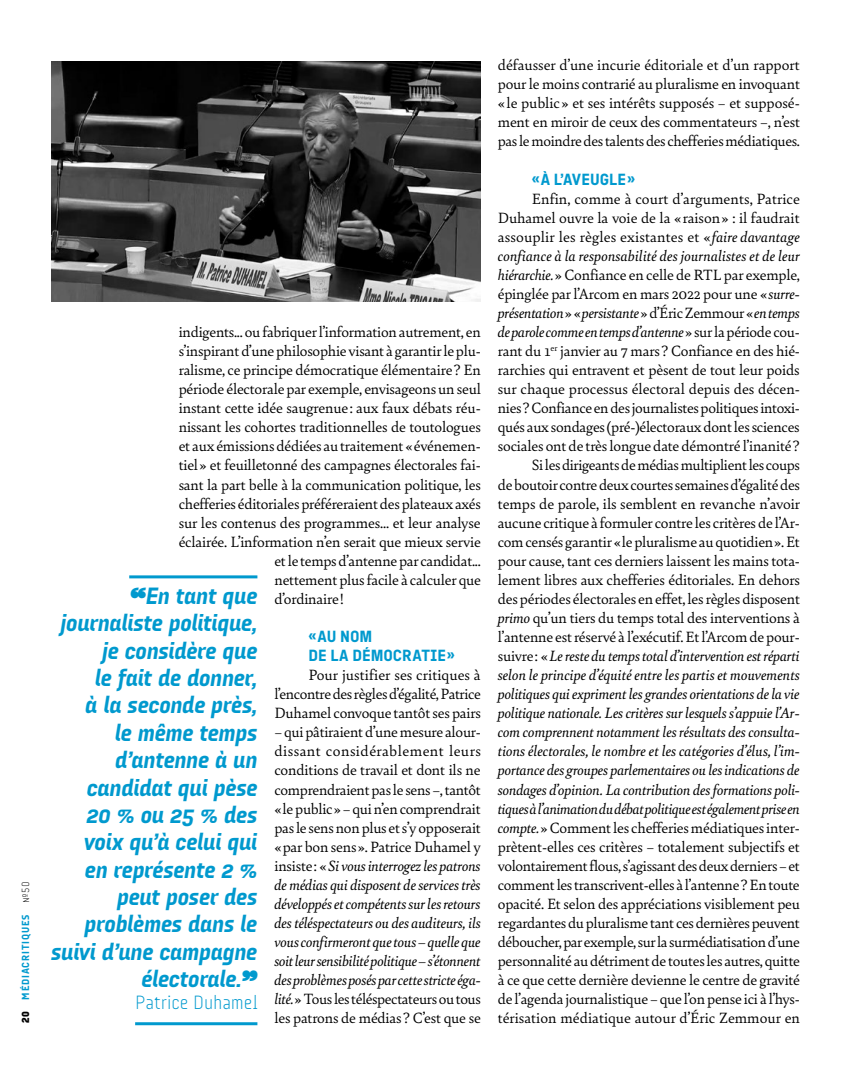
<style>
.page{position:relative;width:851px;height:1085px;background:#fff}
.page>*{position:absolute;margin:0;border:0;box-sizing:border-box;transform-origin:0 0}
.t1{font:24px/27.3px "Audimat 3000 Mi gras Italique";letter-spacing:-.01em;color:#0099ce;text-align:right}
.t2{font:19.5px "Audimat 3000 Leger";letter-spacing:.01em;color:#0099ce}
.t3{font:16.5px/19px "Audimat 3000 Mi gras";color:#0099ce}
.t4{font:15.75px/19px "Bely";letter-spacing:-.015em;color:#000;text-align:justify}
.t5{font:10.5px "Audimat 3000 Mi gras";letter-spacing:.075em;color:#0099ce}
.s1{font-family:"Audimat 3000 Gras";color:#000}
.s2{font-family:"Audimat 3000 Leger";color:#000}
.s3{font-style:italic}
</style>
<div class="page">
<img style="left:51px;top:62px;width:429px;height:240px">
<hr style="left:129px;top:575px;width:128px;height:3px;background:#0099ce">
<hr style="left:135px;top:1022px;width:122px;height:3px;background:#0099ce">
<p class="t5" style="left:19px;top:1023px;width:143px;rotate:-90deg"><span class="s1">20</span> MÉDIACRITIQUES <span class="s2">№50</span></p>
<p class="t4" style="left:179px;top:321px;width:303px">indigents... ou fabriquer l’information autrement, en</p>
<p class="t4" style="left:179px;top:340px;width:303px">s’inspirant d’une philosophie visant à garantir le plu-</p>
<p class="t4" style="left:179px;top:359px;width:304px">ralisme, ce principe démocratique élémentaire ? En</p>
<p class="t4" style="left:179px;top:378px;width:304px">période électorale par exemple, envisageons un seul</p>
<p class="t4" style="left:179px;top:397px;width:303px">instant cette idée saugrenue : aux faux débats réu-</p>
<p class="t4" style="left:179px;top:416px;width:303px">nissant les cohortes traditionnelles de toutologues</p>
<p class="t4" style="left:179px;top:436px;width:303px">et aux émissions dédiées au traitement « événemen-</p>
<p class="t4" style="left:179px;top:455px;width:304px">tiel » et feuilletonné des campagnes électorales fai-</p>
<p class="t4" style="left:179px;top:474px;width:304px">sant la part belle à la communication politique, les</p>
<p class="t4" style="left:179px;top:493px;width:303px">chefferies éditoriales préféreraient des plateaux axés</p>
<p class="t4" style="left:179px;top:512px;width:303px">sur les contenus des programmes... et leur analyse</p>
<p class="t4" style="left:179px;top:531px;width:304px">éclairée. L’information n’en serait que mieux servie</p>
<p class="t4" style="left:274px;top:550px;width:208px">et le temps d’antenne par candidat...</p>
<p class="t4" style="left:274px;top:569px;width:208px">nettement plus facile à calculer que</p>
<p class="t4" style="left:274px;top:588px;width:71px">d’ordinaire !</p>
<p class="t3" style="left:308px;top:626px;width:148px">« AU NOM<br>DE LA DÉMOCRATIE »</p>
<p class="t4" style="left:274px;top:664px;width:208px;text-indent:34px">Pour justifier ses critiques à l’encontre des règles d’égalité, Patrice Duhamel convoque tantôt ses pairs</p>
<p class="t4" style="left:274px;top:721px;width:208px">– qui pâtiraient d’une mesure alour&shy;dissant considérablement leurs conditions de travail et dont ils ne comprendraient pas le sens –, tantôt « le public » – qui n’en comprendrait pas le sens non plus et s’y opposerait « par bon sens ». Patrice Duhamel y insiste : « <span class="s3">Si vous interrogez les patrons de médias qui disposent de services très développés et compétents sur les retours des téléspectateurs ou des auditeurs, ils vous confirmeront que tous – quelle que soit leur sensibilité politique – s’étonnent des problèmes posés par cette stricte éga&shy;lité.</span> » Tous les téléspectateurs ou tous les patrons de médias ? C’est que se</p>
<p class="t1" style="left:51px;top:581px;width:208px">“En tant que journaliste politique, je considère que<br>le fait de donner,<br>à la seconde près,<br>le même temps d’antenne à un candidat qui pèse<br>20 % ou 25 % des voix qu’à celui qui<br>en représente 2 % peut poser des problèmes dans le suivi d’une campagne électorale.”</p>
<p class="t2" style="left:135px;top:991px;width:124px">Patrice Duhamel</p>
<p class="t4" style="left:497px;top:55px;width:304px">défausser d’une incurie éditoriale et d’un rapport pour le moins contrarié au pluralisme en invoquant « le public » et ses intérêts supposés – et supposé&shy;ment en miroir de ceux des commentateurs –, n’est pas le moindre des talents des chefferies médiatiques.</p>
<p class="t3" style="left:531px;top:169px;width:105px">« À L’AVEUGLE »</p>
<p class="t4" style="left:497px;top:188px;width:304px;text-align:right">Enfin, comme à court d’arguments, Patrice Duhamel ouvre la voie de la « raison » : il faudrait assouplir les règles existantes et « <span class="s3">faire davantage confiance à la responsabilité des journalistes et de leur hiérarchie.</span> » Confiance en celle de RTL par exemple, épinglée par l’Arcom en mars 2022 pour une « <span class="s3">surre&shy;présentation</span> » « <span class="s3">persistante</span> » d’Éric Zemmour « <span class="s3">en temps de parole comme en temps d’antenne</span> » sur la période cou&shy;rant du 1<sup>er</sup> janvier au 7 mars ? Confiance en des hié&shy;rarchies qui entravent et pèsent de tout leur poids sur chaque processus électoral depuis des décen&shy;nies ? Confiance en des journalistes politiques intoxi&shy;qués aux sondages (pré-)électoraux dont les sciences sociales ont de très longue date démontré l’inanité ?<br>Si les dirigeants de médias multiplient les coups<br>de boutoir contre deux courtes semaines d’égalité des temps de parole, ils semblent en revanche n’avoir aucune critique à formuler contre les critères de l’Ar&shy;com censés garantir « le pluralisme au quotidien ». Et pour cause, tant ces derniers laissent les mains tota&shy;lement libres aux chefferies éditoriales. En dehors des périodes électorales en effet, les règles disposent <span class="s3">primo</span> qu’un tiers du temps total des interventions à l’antenne est réservé à l’exécutif. Et l’Arcom de pour&shy;suivre : « <span class="s3">Le reste du temps total d’intervention est réparti selon le principe d’équité entre les partis et mouvements politiques qui expriment les grandes orientations de la vie politique nationale. Les critères sur lesquels s’appuie l’Ar&shy;com comprennent notamment les résultats des consulta&shy;tions électorales, le nombre et les catégories d’élus, l’im&shy;portance des groupes parlementaires ou les indications de sondages d’opinion. La contribution des formations poli&shy;tiques à l’animation du débat politique est également prise en compte.</span> » Comment les chefferies médiatiques inter&shy;prètent-elles ces critères – totalement subjectifs et volontairement flous, s’agissant des deux derniers – et comment les transcrivent-elles à l’antenne ? En toute opacité. Et selon des appréciations visiblement peu regardantes du pluralisme tant ces dernières peuvent déboucher, par exemple, sur la surmédiatisation d’une personnalité au détriment de toutes les autres, quitte à ce que cette dernière devienne le centre de gravité de l’agenda journalistique – que l’on pense ici à l’hys&shy;térisation médiatique autour d’Éric Zemmour en</p>
</div>
